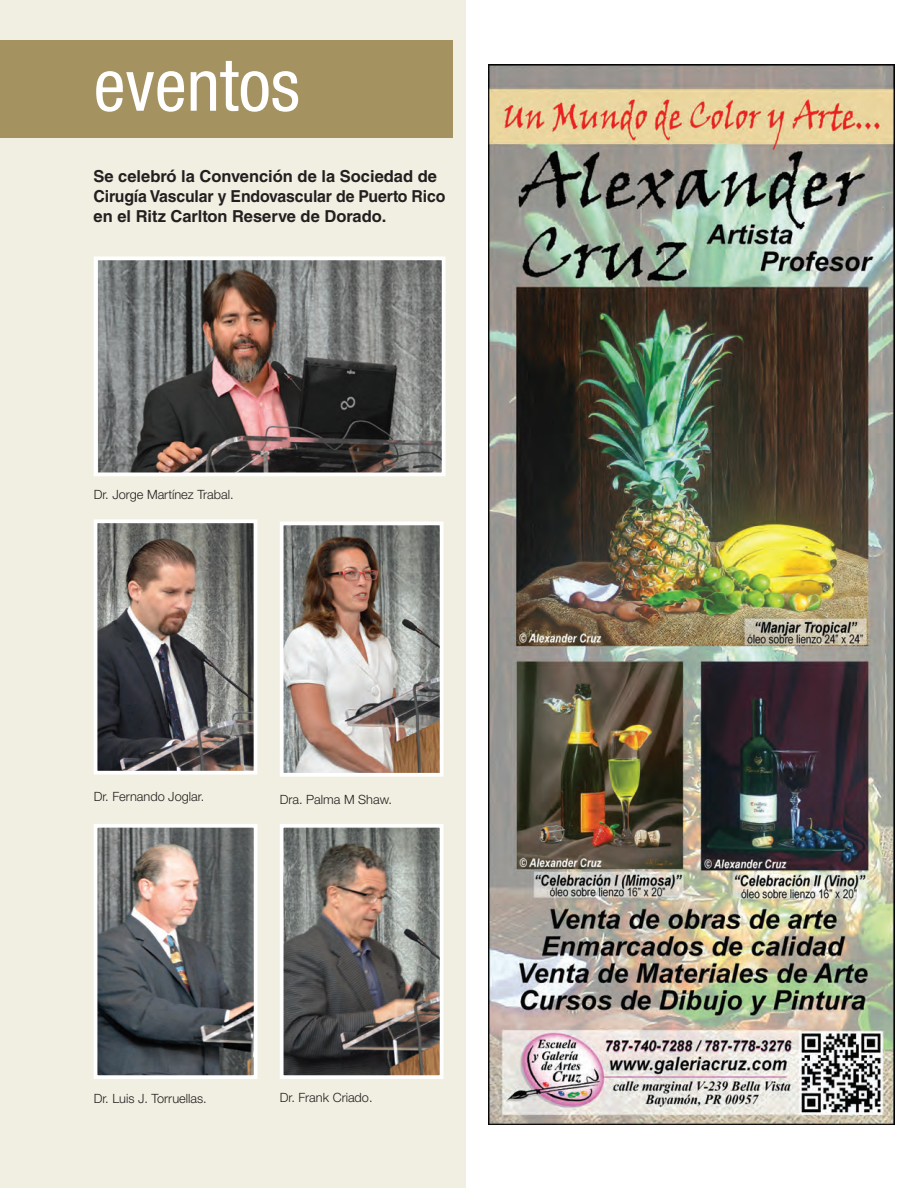
<style>
.page{position:relative;width:918px;height:1188px;background:#fff}
.page>*{position:absolute;margin:0;border:0;box-sizing:border-box;transform-origin:0 0}
.t1{font:condensed 72px "Helvetica Neue";color:#fff}
.t2{font:700 16.5px/20px "Helvetica LT Std";color:#231f20}
.t3{font:300 12.75px "Helvetica Neue";color:#231f20}
</style>
<div class="page">
<div style="left:0;top:0;width:466px;height:1188px;background:#f1efe2"></div>
<img style="left:99px;top:524px;width:153px;height:246px">
<div style="left:94px;top:519px;width:163px;height:256px;border:4px solid #fff"></div>
<img style="left:285px;top:829px;width:153px;height:245px">
<div style="left:280px;top:824px;width:163px;height:255px;border:4px solid #fff"></div>
<img style="left:99px;top:261px;width:342px;height:210px">
<div style="left:94px;top:256px;width:352px;height:220px;border:4px solid #fff"></div>
<img style="left:99px;top:829px;width:153px;height:245px">
<div style="left:94px;top:824px;width:163px;height:255px;border:4px solid #fff"></div>
<div style="left:0;top:40px;width:453px;height:98px;background:#a49261"></div>
<img style="left:488px;top:64px;width:407px;height:1060px">
<img style="left:285px;top:527px;width:153px;height:245px">
<div style="left:280px;top:522px;width:163px;height:255px;border:4px solid #fff"></div>
<h1 class="t1" style="left:94px;top:44px;width:208px">eventos</h1>
<p class="t2" style="left:94px;top:166px;width:353px">Se celebró la Convención de la Sociedad de<br>Cirugía Vascular y Endovascular de Puerto Rico en el Ritz Carlton Reserve de Dorado.</p>
<p class="t3" style="left:94px;top:487px;width:142px">Dr. Jorge Martínez Trabal.</p>
<p class="t3" style="left:94px;top:789px;width:112px">Dr. Fernando Joglar.</p>
<p class="t3" style="left:280px;top:791px;width:114px">Dra. Palma M Shaw.</p>
<p class="t3" style="left:94px;top:1091px;width:115px">Dr. Luis J. Torruellas.</p>
<p class="t3" style="left:280px;top:1089px;width:94px">Dr. Frank Criado.</p>
</div>
